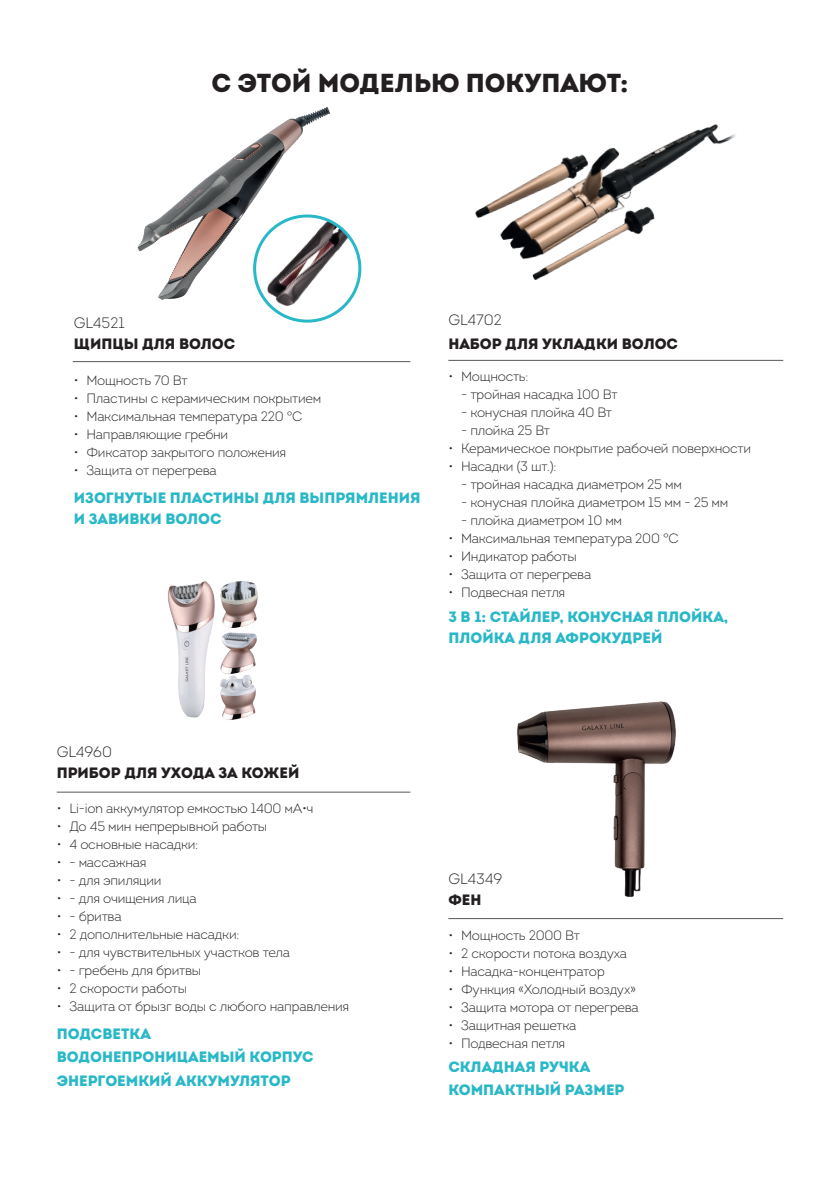
<style>
.page{position:relative;width:840px;height:1191px;background:#fff}
.page>*{position:absolute;margin:0;border:0;box-sizing:border-box;transform-origin:0 0}
.t1{font:26px "Intro Black Caps";color:#231f20}
.t2{font:15px/21px "Intro Black Caps";color:#29b8c7}
.t3{font:15px "Intro Black Caps";color:#231f20}
.t4{font:300 15px "Intro";color:#231f20}
.t5{font:300 13.6px "Intro";letter-spacing:-.02em;color:#231f20}
</style>
<div class="page">
<hr style="left:73px;top:361px;width:337px;height:1px;background:#57585a">
<img style="left:137px;top:106px;width:194px;height:194px">
<img style="left:254px;top:216px;width:105px;height:105px">
<div style="left:253px;top:214px;width:108px;height:109px;border:3px solid #29b8c7;border-radius:50%"></div>
<img style="left:475px;top:124px;width:261px;height:156px">
<hr style="left:448px;top:360px;width:334px;height:1px;background:#57585a">
<img style="left:517px;top:701px;width:159px;height:196px">
<hr style="left:448px;top:918px;width:334px;height:1px;background:#57585a">
<img style="left:168px;top:581px;width:90px;height:139px">
<hr style="left:57px;top:791px;width:353px;height:1px;background:#57585a">
<p class="t1" style="left:211px;top:65px;width:418px">С ЭТОЙ МОДЕЛЬЮ ПОКУПАЮТ:</p>
<p class="t4" style="left:74px;top:313px;width:52px">GL4521</p>
<p class="t3" style="left:74px;top:334px;width:163px">ЩИПЦЫ ДЛЯ ВОЛОС</p>
<p class="t5" style="left:74px;top:371px;width:115px">• Мощность 70 Вт</p>
<p class="t5" style="left:74px;top:389px;width:249px">• Пластины с керамическим покрытием</p>
<p class="t5" style="left:74px;top:407px;width:230px">• Максимальная температура 220 °С</p>
<p class="t5" style="left:74px;top:425px;width:156px">• Направляющие гребни</p>
<p class="t5" style="left:74px;top:443px;width:214px">• Фиксатор закрытого положения</p>
<p class="t5" style="left:74px;top:461px;width:144px">• Защита от перегрева</p>
<p class="t2" style="left:74px;top:486px;width:348px">ИЗОГНУТЫЕ ПЛАСТИНЫ ДЛЯ ВЫПРЯМЛЕНИЯ</p>
<p class="t2" style="left:74px;top:507px;width:149px">И ЗАВИВКИ ВОЛОС</p>
<p class="t4" style="left:448px;top:310px;width:55px">GL4702</p>
<p class="t3" style="left:448px;top:333px;width:231px">НАБОР ДЛЯ УКЛАДКИ ВОЛОС</p>
<p class="t5" style="left:448px;top:368px;width:81px">• Мощность:</p>
<p class="t5" style="left:461px;top:386px;width:158px">- тройная насадка 100 Вт</p>
<p class="t5" style="left:461px;top:404px;width:152px">- конусная плойка 40 Вт</p>
<p class="t5" style="left:461px;top:422px;width:90px">- плойка 25 Вт</p>
<p class="t5" style="left:448px;top:440px;width:304px">• Керамическое покрытие рабочей поверхности</p>
<p class="t5" style="left:448px;top:458px;width:109px">• Насадки (3 шт.):</p>
<p class="t5" style="left:461px;top:476px;width:222px">- тройная насадка диаметром 25 мм</p>
<p class="t5" style="left:461px;top:494px;width:268px">- конусная плойка диаметром 15 мм - 25 мм</p>
<p class="t5" style="left:461px;top:512px;width:162px">- плойка диаметром 10 мм</p>
<p class="t5" style="left:448px;top:530px;width:232px">• Максимальная температура 200 °С</p>
<p class="t5" style="left:448px;top:548px;width:130px">• Индикатор работы</p>
<p class="t5" style="left:448px;top:566px;width:144px">• Защита от перегрева</p>
<p class="t5" style="left:448px;top:584px;width:118px">• Подвесная петля</p>
<p class="t2" style="left:448px;top:606px;width:281px">3 В 1: СТАЙЛЕР, КОНУСНАЯ ПЛОЙКА,<br>ПЛОЙКА ДЛЯ АФРОКУДРЕЙ</p>
<p class="t4" style="left:57px;top:742px;width:57px">GL4960</p>
<p class="t3" style="left:57px;top:763px;width:244px">ПРИБОР ДЛЯ УХОДА ЗА КОЖЕЙ</p>
<p class="t5" style="left:57px;top:800px;width:258px">• Li-ion аккумулятор емкостью 1400 мА•ч</p>
<p class="t5" style="left:57px;top:818px;width:212px">• До 45 мин непрерывной работы</p>
<p class="t5" style="left:57px;top:836px;width:143px">• 4 основные насадки:</p>
<p class="t5" style="left:57px;top:854px;width:91px">• - массажная</p>
<p class="t5" style="left:57px;top:872px;width:106px">• - для эпиляции</p>
<p class="t5" style="left:57px;top:890px;width:141px">• - для очищения лица</p>
<p class="t5" style="left:57px;top:908px;width:66px">• - бритва</p>
<p class="t5" style="left:57px;top:926px;width:184px">• 2 дополнительные насадки:</p>
<p class="t5" style="left:57px;top:944px;width:235px">• - для чувствительных участков тела</p>
<p class="t5" style="left:57px;top:962px;width:146px">• - гребень для бритвы</p>
<p class="t5" style="left:57px;top:980px;width:132px">• 2 скорости работы</p>
<p class="t5" style="left:57px;top:998px;width:294px">• Защита от брызг воды с любого направления</p>
<p class="t2" style="left:57px;top:1023px;width:95px">ПОДСВЕТКА</p>
<p class="t2" style="left:57px;top:1046px;width:258px">ВОДОНЕПРОНИЦАЕМЫЙ КОРПУС</p>
<p class="t2" style="left:57px;top:1069px;width:235px">ЭНЕРГОЕМКИЙ АККУМУЛЯТОР</p>
<p class="t4" style="left:448px;top:869px;width:55px">GL4349</p>
<p class="t3" style="left:448px;top:890px;width:35px">ФЕН</p>
<p class="t5" style="left:448px;top:926px;width:133px">• Мощность 2000 Вт</p>
<p class="t5" style="left:448px;top:944px;width:180px">• 2 скорости потока воздуха</p>
<p class="t5" style="left:448px;top:962px;width:158px">• Насадка-концентратор</p>
<p class="t5" style="left:448px;top:980px;width:189px">• Функция «Холодный воздух»</p>
<p class="t5" style="left:448px;top:998px;width:192px">• Защита мотора от перегрева</p>
<p class="t5" style="left:448px;top:1016px;width:130px">• Защитная решетка</p>
<p class="t5" style="left:448px;top:1034px;width:118px">• Подвесная петля</p>
<p class="t2" style="left:448px;top:1056px;width:143px">СКЛАДНАЯ РУЧКА</p>
<p class="t2" style="left:448px;top:1079px;width:177px">КОМПАКТНЫЙ РАЗМЕР</p>
</div>
